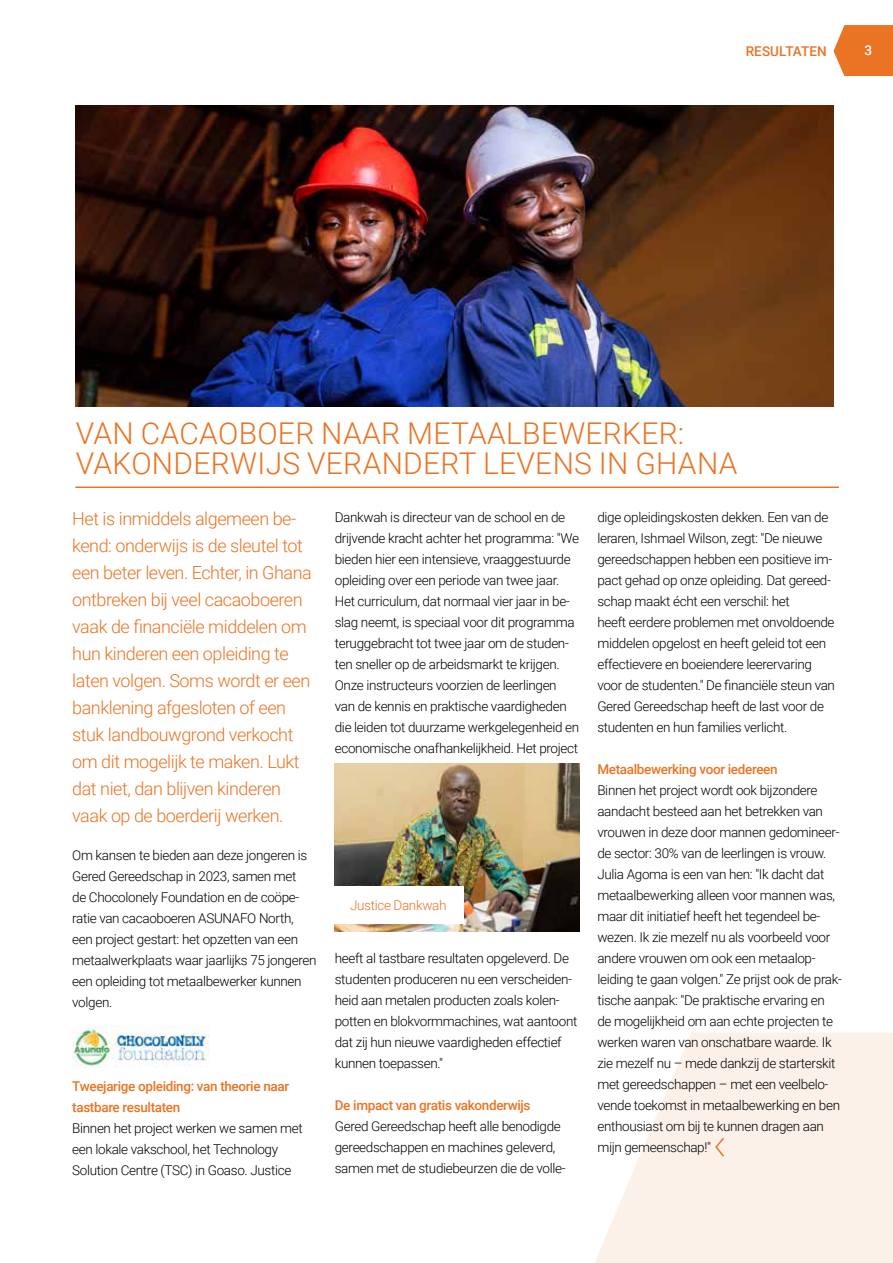
<style>
.page{position:relative;width:893px;height:1263px;background:#fff}
.page>*{position:absolute;margin:0;border:0;box-sizing:border-box;transform-origin:0 0}
.t1{font:300 30px/30px "Roboto";letter-spacing:.01em;color:#ea7424}
.t2{font:300 18px/27px "Roboto";letter-spacing:-.025em;color:#ea7424}
.t3{font:300 13.5px/21px "Roboto";letter-spacing:-.025em;color:#000}
.t4{font:500 13.5px/21px "Roboto";letter-spacing:-.025em;color:#ea7424}
.t5{font:300 13.5px "Roboto";letter-spacing:-.025em;color:#ea7424}
.t6{font:500 13.5px "Roboto";letter-spacing:.01em;color:#ea7424}
.t7{font:500 13.5px "Roboto";color:#fff}
</style>
<div class="page">
<svg style="left:595px;top:1032px;width:298px;height:231px;fill:#fcf1e9"></svg>
<img style="left:75px;top:105px;width:758px;height:301px">
<hr style="left:75px;top:486px;width:764px;height:2px;background:#ea7424">
<svg style="left:714px;top:1136px;width:12px;height:22px"></svg>
<img style="left:335px;top:763px;width:244px;height:168px">
<div style="left:333px;top:886px;width:130px;height:38px;background:#fff"></div>
<img style="left:72px;top:1026px;width:137px;height:42px">
<svg style="left:833px;top:25px;width:60px;height:51px;background:#ec8139"></svg>
<p class="t6" style="left:746px;top:41px;width:83px">RESULTATEN</p>
<p class="t7" style="left:864px;top:41px;width:9px">3</p>
<h1 class="t1" style="left:76px;top:417px;width:663px">VAN CACAOBOER NAAR METAALBEWERKER:<br>VAKONDERWIJS VERANDERT LEVENS IN GHANA</h1>
<p class="t2" style="left:72px;top:504px;width:241px">Het is inmiddels algemeen be&shy;kend: onderwijs is de sleutel tot een beter leven. Echter, in Ghana ontbreken bij veel cacaoboeren vaak de financiële middelen om hun kinderen een opleiding te laten volgen. Soms wordt er een banklening afgesloten of een stuk landbouwgrond verkocht om dit mogelijk te maken. Lukt dat niet, dan blijven kinderen vaak op de boerderij werken.</p>
<p class="t3" style="left:72px;top:844px;width:246px">Om kansen te bieden aan deze jongeren is Gered Gereedschap in 2023, samen met<br>de Chocolonely Foundation en de coöpe&shy;ratie van cacaoboeren ASUNAFO North, een project gestart: het opzetten van een metaalwerkplaats waar jaarlijks 75 jongeren een opleiding tot metaalbewerker kunnen volgen.</p>
<p class="t4" style="left:72px;top:1075px;width:218px">Tweejarige opleiding: van theorie naar tastbare resultaten</p>
<p class="t3" style="left:72px;top:1117px;width:232px">Binnen het project werken we samen met een lokale vakschool, het Technology<br>Solution Centre (TSC) in Goaso. Justice</p>
<p class="t3" style="left:335px;top:506px;width:246px">Dankwah is directeur van de school en de drijvende kracht achter het programma: "We bieden hier een intensieve, vraaggestuurde opleiding over een periode van twee jaar.<br>Het curriculum, dat normaal vier jaar in be&shy;slag neemt, is speciaal voor dit programma teruggebracht tot twee jaar om de studen&shy;ten sneller op de arbeidsmarkt te krijgen.<br>Onze instructeurs voorzien de leerlingen van de kennis en praktische vaardigheden die leiden tot duurzame werkgelegenheid en economische onafhankelijkheid. Het project</p>
<p class="t5" style="left:350px;top:896px;width:98px">Justice Dankwah</p>
<p class="t3" style="left:335px;top:947px;width:244px">heeft al tastbare resultaten opgeleverd. De studenten produceren nu een verscheiden&shy;heid aan metalen producten zoals kolen&shy;potten en blokvormmachines, wat aantoont dat zij hun nieuwe vaardigheden effectief kunnen toepassen."</p>
<p class="t4" style="left:335px;top:1094px;width:197px">De impact van gratis vakonderwijs</p>
<p class="t3" style="left:335px;top:1115px;width:232px">Gered Gereedschap heeft alle benodigde gereedschappen en machines geleverd, samen met de studiebeurzen die de volle-</p>
<p class="t3" style="left:597px;top:506px;width:239px">dige opleidingskosten dekken. Een van de leraren, Ishmael Wilson, zegt: "De nieuwe gereedschappen hebben een positieve im&shy;pact gehad op onze opleiding. Dat gereed&shy;schap maakt écht een verschil: het<br>heeft eerdere problemen met onvoldoende middelen opgelost en heeft geleid tot een effectievere en boeiendere leerervaring voor de studenten." De financiële steun van Gered Gereedschap heeft de last voor de studenten en hun families verlicht.</p>
<p class="t4" style="left:597px;top:758px;width:182px">Metaalbewerking voor iedereen</p>
<p class="t3" style="left:597px;top:779px;width:246px">Binnen het project wordt ook bijzondere aandacht besteed aan het betrekken van vrouwen in deze door mannen gedomineer&shy;de sector: 30% van de leerlingen is vrouw.<br>Julia Agoma is een van hen: "Ik dacht dat metaalbewerking alleen voor mannen was, maar dit initiatief heeft het tegendeel be&shy;wezen. Ik zie mezelf nu als voorbeeld voor andere vrouwen om ook een metaalop&shy;leiding te gaan volgen." Ze prijst ook de prak&shy;tische aanpak: "De praktische ervaring en de mogelijkheid om aan echte projecten te werken waren van onschatbare waarde. Ik zie mezelf nu – mede dankzij de starterskit met gereedschappen – met een veelbelo&shy;vende toekomst in metaalbewerking en ben enthousiast om bij te kunnen dragen aan mijn gemeenschap!"</p>
</div>
